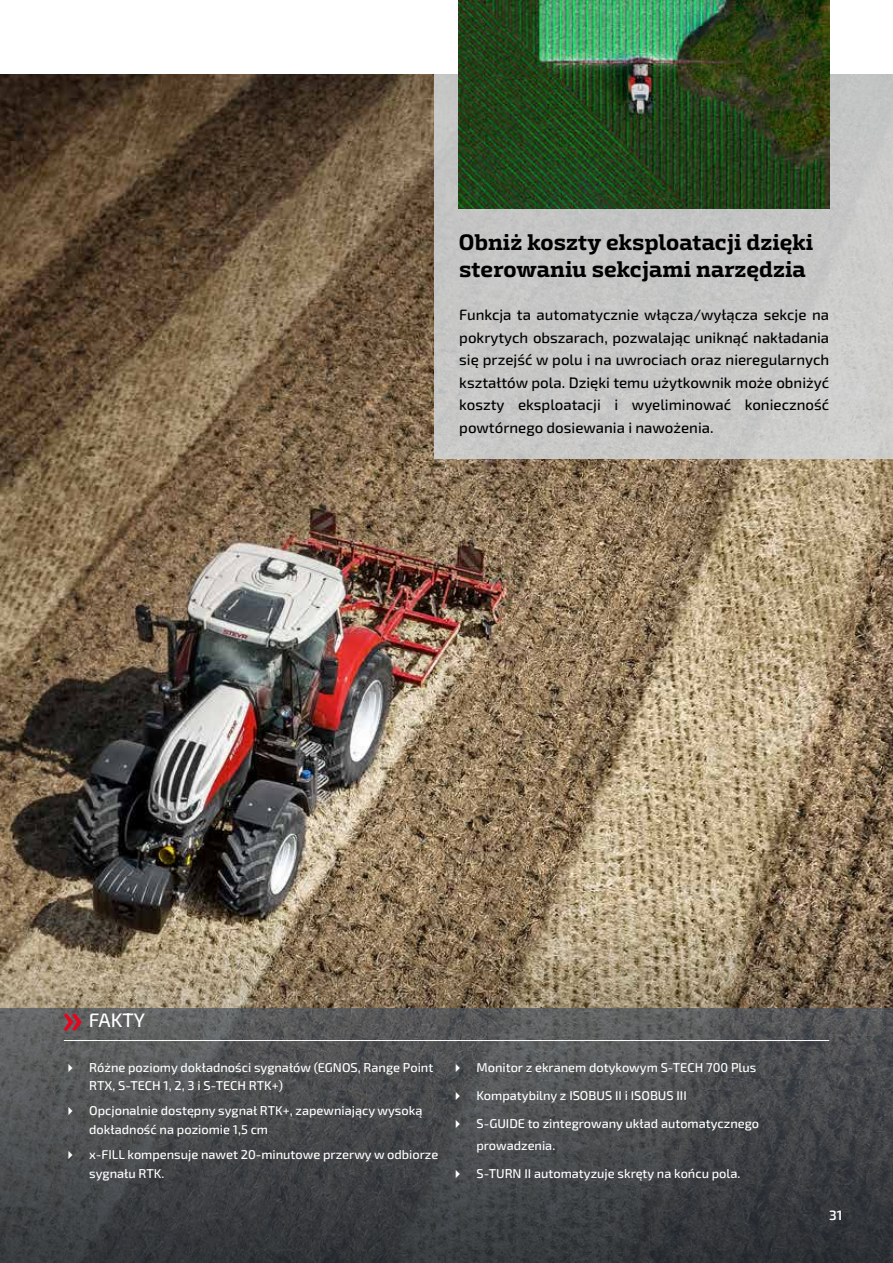
<style>
.page{position:relative;width:893px;height:1263px;background:#fff}
.page>*{position:absolute;margin:0;border:0;box-sizing:border-box;transform-origin:0 0}
.t1{font:700 22.5px/27px "Exo Slab Pro";letter-spacing:-.005em;color:#000}
.t2{font:19.5px "Exo 2";color:#fff}
.t3{font:15px/22.5px "Exo 2";color:#000;text-align:justify}
.t4{font:13.5px "Exo 2";color:#fff}
.t5{font:12.75px/18.8px "Exo 2";color:#fff}
</style>
<div class="page">
<img style="left:0;top:74px;width:893px;height:814px">
<svg style="left:0;top:888px;width:893px;height:375px;background:#5e5953"></svg>
<div style="left:434px;top:74px;width:459px;height:384px;background:#c7c7c6"></div>
<img style="left:459px;top:0;width:370px;height:208px">
<hr style="left:64px;top:1040px;width:765px;height:1px;background:#fff">
<svg style="left:64px;top:1013px;width:17px;height:18px"></svg>
<svg style="left:69px;top:1063px;width:4px;height:8px"></svg>
<svg style="left:69px;top:1107px;width:4px;height:8px"></svg>
<svg style="left:69px;top:1151px;width:4px;height:8px"></svg>
<svg style="left:456px;top:1063px;width:4px;height:8px"></svg>
<svg style="left:456px;top:1092px;width:4px;height:8px"></svg>
<svg style="left:456px;top:1120px;width:4px;height:8px"></svg>
<svg style="left:456px;top:1170px;width:4px;height:8px"></svg>
<h1 class="t1" style="left:459px;top:228px;width:356px">Obniż koszty eksploatacji dzięki sterowaniu sekcjami narzędzia</h1>
<p class="t3" style="left:459px;top:303px;width:371px">Funkcja ta automatycznie włącza/wyłącza sekcje na pokrytych obszarach, pozwalając uniknąć nakładania się przejść w polu i na uwrociach oraz nieregularnych kształtów pola. Dzięki temu użytkownik może obniżyć koszty eksploatacji i wyeliminować konieczność powtórnego dosiewania i nawożenia.</p>
<h2 class="t2" style="left:89px;top:1007px;width:58px">FAKTY</h2>
<p class="t5" style="left:89px;top:1057px;width:345px">Różne poziomy dokładności sygnałów (EGNOS, Range Point<br>RTX, S-TECH 1, 2, 3 i S-TECH RTK+)</p>
<p class="t5" style="left:89px;top:1101px;width:335px">Opcjonalnie dostępny sygnał RTK+, zapewniający wysoką dokładność na poziomie 1,5 cm</p>
<p class="t5" style="left:89px;top:1145px;width:350px">x-FILL kompensuje nawet 20-minutowe przerwy w odbiorze sygnału RTK.</p>
<p class="t5" style="left:476px;top:1057px;width:281px">Monitor z ekranem dotykowym S-TECH 700 Plus</p>
<p class="t5" style="left:476px;top:1085px;width:212px">Kompatybilny z ISOBUS II i ISOBUS III</p>
<p class="t5" style="left:476px;top:1112px;width:284px;line-height:21.8px">S-GUIDE to zintegrowany układ automatycznego prowadzenia.</p>
<p class="t5" style="left:476px;top:1163px;width:265px">S-TURN II automatyzuje skręty na końcu pola.</p>
<p class="t4" style="left:829px;top:1206px;width:15px">31</p>
</div>
